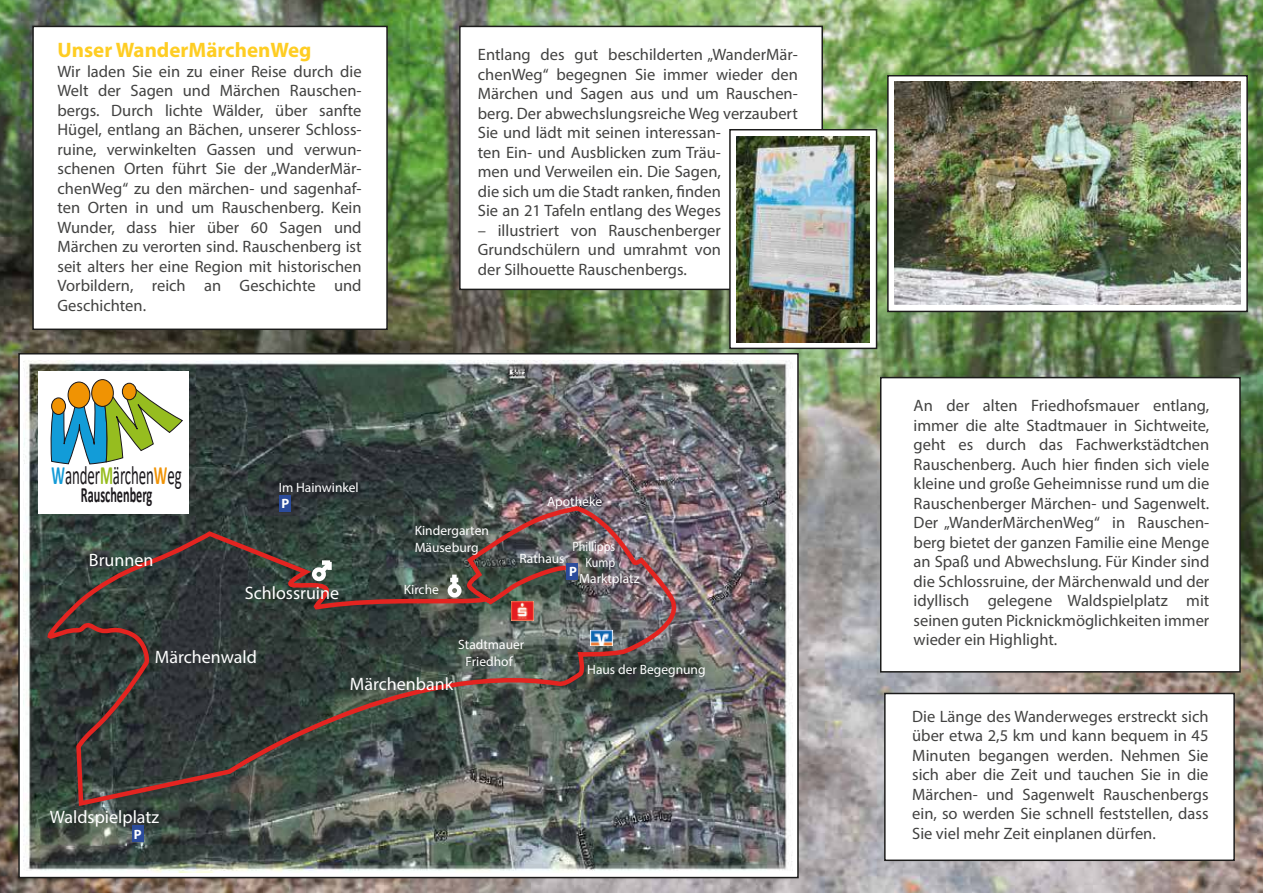
<style>
.page{position:relative;width:1263px;height:893px;background:#fff}
.page>*{position:absolute;margin:0;border:0;box-sizing:border-box;transform-origin:0 0}
.t1{font:26.55px "Calibri";letter-spacing:-.005em;color:#1b181c;scale:.56 1}
.t2{font:700 21.9px "Calibri";color:#1b181c;scale:.56 1}
.t3{font:700 21px "Myriad Pro";color:#fecd23}
.t4{font:18px "Myriad Pro";color:#fff}
.t5{font:16.5px/19.5px "Myriad Pro";color:#424241;text-align:justify}
.t6{font:13.5px/16.2px "Myriad Pro";color:#fff}
.t7{font:13.5px "Myriad Pro";color:#fff;scale:.89 1}
.t8{font:700 13.5px "Myriad Pro";color:#fff}
.s1{font-weight:700;color:#139bd7}
.s2{font-weight:700;color:#97bd1e}
.s3{font-weight:700;color:#f09306}
</style>
<div class="page">
<img style="left:0;top:0;width:1263px;height:893px">
<div style="left:32px;top:26px;width:356px;height:304px;background:#fff;border:2px solid #1c1c1b"></div>
<div style="left:459px;top:26px;width:364px;height:264px;background:#fff;border:2px solid #1c1c1b"></div>
<div style="left:884px;top:693px;width:351px;height:168px;background:#fff;border:2px solid #1c1c1b"></div>
<div style="left:880px;top:377px;width:361px;height:296px;background:#fff;border:2px solid #1c1c1b"></div>
<div style="left:887px;top:75px;width:361px;height:237px;background:#fff;border:2px solid #1c1c1b"></div>
<div style="left:18px;top:353px;width:781px;height:525px;background:#fff;border:2px solid #1c1c1b"></div>
<img style="left:24px;top:360px;width:768px;height:512px">
<img style="left:43px;top:508px;width:641px;height:301px">
<div style="left:566px;top:563px;width:12px;height:16px;background:#2b4b9b"></div>
<div style="left:279px;top:495px;width:12px;height:17px;background:#2b4b9b"></div>
<div style="left:132px;top:825px;width:11px;height:16px;background:#2b4b9b"></div>
<div style="left:448px;top:584px;width:13px;height:13px;border:5px solid #fff;border-radius:50%"></div>
<div style="left:452px;top:575px;width:5px;height:10px;background:#fff"></div>
<svg style="left:450px;top:578px;width:8px;height:4px"></svg>
<div style="left:312px;top:567px;width:14px;height:14px;border:5px solid #fff;border-radius:50%"></div>
<svg style="left:316px;top:557px;width:20px;height:20px"></svg>
<div style="left:322px;top:560px;width:8px;height:5px;background:#fff"></div>
<div style="left:327px;top:562px;width:5px;height:8px;background:#fff"></div>
<img style="left:590px;top:630px;width:22px;height:15px">
<img style="left:511px;top:602px;width:23px;height:18px">
<img style="left:894px;top:82px;width:346px;height:223px">
<div style="left:39px;top:371px;width:150px;height:143px;background:#fff"></div>
<svg style="left:51px;top:385px;width:132px;height:79px"></svg>
<div style="left:52px;top:398px;width:13px;height:16px;background:#f09303;border-radius:50%"></div>
<div style="left:51px;top:398px;width:15px;height:17px;border:1px solid #1a171b;border-radius:50%"></div>
<div style="left:92px;top:380px;width:21px;height:26px;background:#f09303;border-radius:50%"></div>
<div style="left:92px;top:379px;width:21px;height:28px;border:1px solid #1a171b;border-radius:50%"></div>
<div style="left:122px;top:383px;width:14px;height:17px;background:#f09303;border-radius:50%"></div>
<div style="left:122px;top:383px;width:14px;height:17px;border:1px solid #1a171b;border-radius:50%"></div>
<div style="left:68px;top:382px;width:22px;height:26px;background:#f09303;border-radius:50%"></div>
<div style="left:68px;top:382px;width:22px;height:26px;border:1px solid #1a171b;border-radius:50%"></div>
<div style="left:729px;top:129px;width:148px;height:220px;background:#fff;border:2px solid #1c1c1b"></div>
<img style="left:737px;top:136px;width:133px;height:206px">
<p class="t3" style="left:58px;top:42px;width:256px">Unser WanderMärchenWeg</p>
<p class="t5" style="left:58px;top:63px;width:306px">Wir laden Sie ein zu einer Reise durch die Welt der Sagen und Märchen Rauschen&shy;bergs. Durch lichte Wälder, über sanfte Hügel, entlang an Bächen, unserer Schloss&shy;ruine, verwinkelten Gassen und verwun&shy;schenen Orten führt Sie der „WanderMär&shy;chenWeg“ zu den märchen- und sagenhaf&shy;ten Orten in und um Rauschenberg. Kein Wunder, dass hier über 60 Sagen und Märchen zu verorten sind. Rauschenberg ist seit alters her eine Region mit historischen Vorbildern, reich an Geschichte und Geschichten.</p>
<p class="t5" style="left:478px;top:46px;width:321px;text-align:left">Entlang des gut beschilderten „WanderMär&shy;chenWeg“ begegnen Sie immer wieder den Märchen und Sagen aus und um Rauschen&shy;berg. Der abwechslungsreiche Weg verzaubert Sie und lädt mit seinen interessan-<br>ten Ein- und Ausblicken zum Träu-<br>men und Verweilen ein. Die Sagen,<br>die sich um die Stadt ranken, finden<br>Sie an 21 Tafeln entlang des Weges</p>
<p class="t5" style="left:478px;top:222px;width:245px">– illustriert von Rauschenberger Grundschülern und umrahmt von der Silhouette Rauschenbergs.</p>
<h1 class="t1" style="left:52px;top:466px;width:234px"><span class="s1">W</span>ander<span class="s2">M</span>ärchen<span class="s3">W</span>eg</h1>
<h2 class="t2" style="left:81px;top:487px;width:129px">Rauschenberg</h2>
<p class="t4" style="left:89px;top:553px;width:66px">Brunnen</p>
<p class="t6" style="left:279px;top:481px;width:82px">Im Hainwinkel</p>
<p class="t8" style="left:281px;top:498px;width:9px">P</p>
<p class="t4" style="left:245px;top:586px;width:96px">Schlossruine</p>
<p class="t6" style="left:415px;top:524px;width:76px">Kindergarten<br>Mäuseburg</p>
<p class="t6" style="left:404px;top:583px;width:37px">Kirche</p>
<p class="t6" style="left:547px;top:494px;width:57px">Apotheke</p>
<p class="t7" style="left:573px;top:541px;width:49px">Phillipps</p>
<p class="t7" style="left:585px;top:558px;width:35px">Kump</p>
<p class="t6" style="left:579px;top:572px;width:62px">Marktplatz</p>
<p class="t6" style="left:519px;top:552px;width:47px">Rathaus</p>
<p class="t8" style="left:569px;top:567px;width:9px">P</p>
<p class="t4" style="left:155px;top:650px;width:104px">Märchenwald</p>
<p class="t4" style="left:50px;top:810px;width:111px">Waldspielplatz</p>
<p class="t8" style="left:134px;top:829px;width:9px">P</p>
<p class="t6" style="left:458px;top:638px;width:68px">Stadtmauer</p>
<p class="t4" style="left:350px;top:677px;width:105px">Märchenbank</p>
<p class="t6" style="left:465px;top:655px;width:49px">Friedhof</p>
<p class="t6" style="left:587px;top:662px;width:120px">Haus der Begegnung</p>
<p class="t5" style="left:914px;top:397px;width:297px">An der alten Friedhofsmauer entlang, immer die alte Stadtmauer in Sichtweite, geht es durch das Fachwerkstädtchen Rauschenberg. Auch hier finden sich viele kleine und große Geheimnisse rund um die Rauschenberger Märchen- und Sagenwelt.<br>Der „WanderMärchenWeg“ in Rauschen&shy;berg bietet der ganzen Familie eine Menge an Spaß und Abwechslung. Für Kinder sind die Schlossruine, der Märchenwald und der idyllisch gelegene Waldspielplatz mit seinen guten Picknickmöglichkeiten immer wieder ein Highlight.</p>
<p class="t5" style="left:912px;top:708px;width:298px">Die Länge des Wanderweges erstreckt sich über etwa 2,5 km und kann bequem in 45<br>Minuten begangen werden. Nehmen Sie sich aber die Zeit und tauchen Sie in die Märchen- und Sagenwelt Rauschenbergs ein, so werden Sie schnell feststellen, dass Sie viel mehr Zeit einplanen dürfen.</p>
</div>
